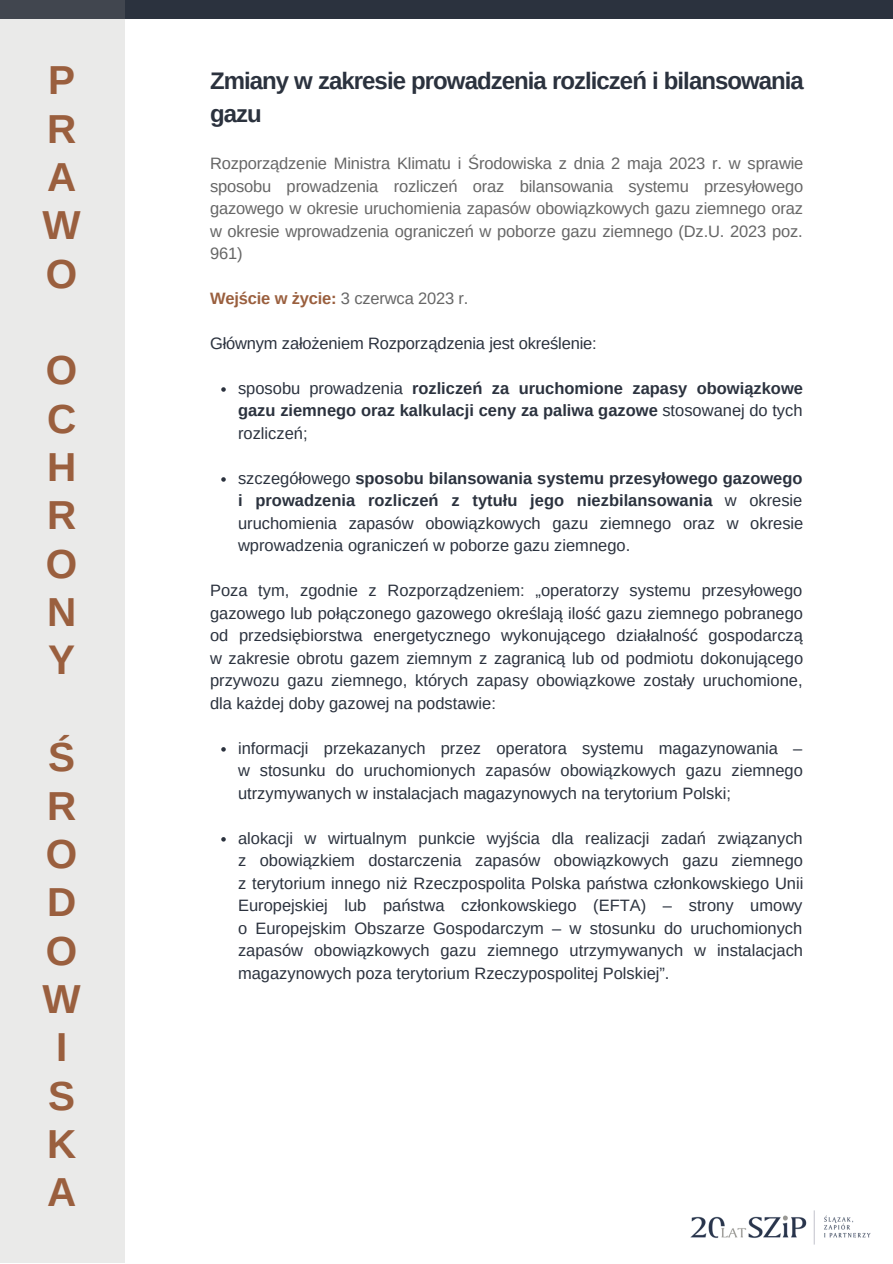
<style>
.page{position:relative;width:893px;height:1264px;background:#fff}
.page>*{position:absolute;margin:0;border:0;box-sizing:border-box;transform-origin:0 0}
.t1{font:700 40.5px "Arimo";color:#9a5f3e}
.t2{font:700 24px/32.5px "Arimo";letter-spacing:-.04em;color:#2b323e}
.t3{font:16.5px/22.5px "Arimo";color:#2b323e;text-align:justify}
.t4{font:16.5px/22.5px "Arimo";letter-spacing:-.01em;color:#666;text-align:justify}
.t5{font:700 16.5px/22.5px "Arimo";color:#2b323e;text-align:justify}
.t6{font:700 16.5px "Arimo";letter-spacing:-.01em;color:#9a5f3e}
.s1{font-weight:400;color:#666}
.s2{font-weight:400}
.s3{font-weight:700}
</style>
<div class="page">
<div style="left:0;top:0;width:892px;height:19px;background:#2b323e"></div>
<div style="left:0;top:0;width:125px;height:1262px;background:#eaeae9"></div>
<img style="left:690px;top:1210px;width:181px;height:35px">
<svg style="left:221px;top:387px;width:5px;height:5px"></svg>
<svg style="left:221px;top:477px;width:5px;height:4px"></svg>
<svg style="left:221px;top:747px;width:5px;height:4px"></svg>
<svg style="left:221px;top:837px;width:5px;height:4px"></svg>
<p class="t1" style="left:48px;top:57px;width:28px">P</p>
<p class="t1" style="left:47px;top:106px;width:31px">R</p>
<p class="t1" style="left:47px;top:154px;width:31px">A</p>
<p class="t1" style="left:43px;top:202px;width:40px">W</p>
<p class="t1" style="left:46px;top:251px;width:33px">O</p>
<p class="t1" style="left:46px;top:347px;width:33px">O</p>
<p class="t1" style="left:47px;top:396px;width:31px">C</p>
<p class="t1" style="left:47px;top:444px;width:31px">H</p>
<p class="t1" style="left:47px;top:492px;width:31px">R</p>
<p class="t1" style="left:46px;top:541px;width:33px">O</p>
<p class="t1" style="left:47px;top:589px;width:31px">N</p>
<p class="t1" style="left:48px;top:637px;width:28px">Y</p>
<p class="t1" style="left:48px;top:734px;width:28px">Ś</p>
<p class="t1" style="left:47px;top:782px;width:31px">R</p>
<p class="t1" style="left:46px;top:831px;width:33px">O</p>
<p class="t1" style="left:47px;top:879px;width:31px">D</p>
<p class="t1" style="left:46px;top:927px;width:33px">O</p>
<p class="t1" style="left:43px;top:976px;width:40px">W</p>
<p class="t1" style="left:56px;top:1024px;width:13px">I</p>
<p class="t1" style="left:48px;top:1072px;width:28px">S</p>
<p class="t1" style="left:47px;top:1121px;width:31px">K</p>
<p class="t1" style="left:47px;top:1169px;width:31px">A</p>
<p class="t2" style="left:210px;top:65px;width:595px">Zmiany w zakresie prowadzenia rozliczeń i bilansowania gazu</p>
<p class="t4" style="left:210px;top:152px;width:595px">Rozporządzenie Ministra Klimatu i Środowiska z dnia 2 maja 2023 r. w sprawie sposobu prowadzenia rozliczeń oraz bilansowania systemu przesyłowego gazowego w okresie uruchomienia zapasów obowiązkowych gazu ziemnego oraz w okresie wprowadzenia ograniczeń w poborze gazu ziemnego (Dz.U. 2023 poz.<br>961)</p>
<p class="t6" style="left:210px;top:289px;width:260px">Wejście w życie: <span class="s1">3 czerwca 2023 r.</span></p>
<p class="t3" style="left:210px;top:332px;width:388px">Głównym założeniem Rozporządzenia jest określenie:</p>
<p class="t5" style="left:238px;top:377px;width:566px"><span class="s2">sposobu prowadzenia</span> rozliczeń za uruchomione zapasy obowiązkowe gazu ziemnego oraz kalkulacji ceny za paliwa gazowe <span class="s2">stosowanej do tych rozliczeń;</span></p>
<p class="t3" style="left:238px;top:467px;width:567px">szczegółowego <span class="s3">sposobu bilansowania systemu przesyłowego gazowego i prowadzenia rozliczeń z tytułu jego niezbilansowania</span> w okresie uruchomienia zapasów obowiązkowych gazu ziemnego oraz w okresie wprowadzenia ograniczeń w poborze gazu ziemnego.</p>
<p class="t3" style="left:210px;top:579px;width:594px">Poza tym, zgodnie z Rozporządzeniem: „operatorzy systemu przesyłowego gazowego lub połączonego gazowego określają ilość gazu ziemnego pobranego od przedsiębiorstwa energetycznego wykonującego działalność gospodarczą w zakresie obrotu gazem ziemnym z zagranicą lub od podmiotu dokonującego przywozu gazu ziemnego, których zapasy obowiązkowe zostały uruchomione, dla każdej doby gazowej na podstawie:</p>
<p class="t3" style="left:238px;top:737px;width:566px">informacji przekazanych przez operatora systemu magazynowania – w stosunku do uruchomionych zapasów obowiązkowych gazu ziemnego utrzymywanych w instalacjach magazynowych na terytorium Polski;</p>
<p class="t3" style="left:238px;top:826px;width:567px">alokacji w wirtualnym punkcie wyjścia dla realizacji zadań związanych z obowiązkiem dostarczenia zapasów obowiązkowych gazu ziemnego z terytorium innego niż Rzeczpospolita Polska państwa członkowskiego Unii Europejskiej lub państwa członkowskiego (EFTA) – strony umowy o Europejskim Obszarze Gospodarczym – w stosunku do uruchomionych zapasów obowiązkowych gazu ziemnego utrzymywanych w instalacjach magazynowych poza terytorium Rzeczypospolitej Polskiej”.</p>
</div>
